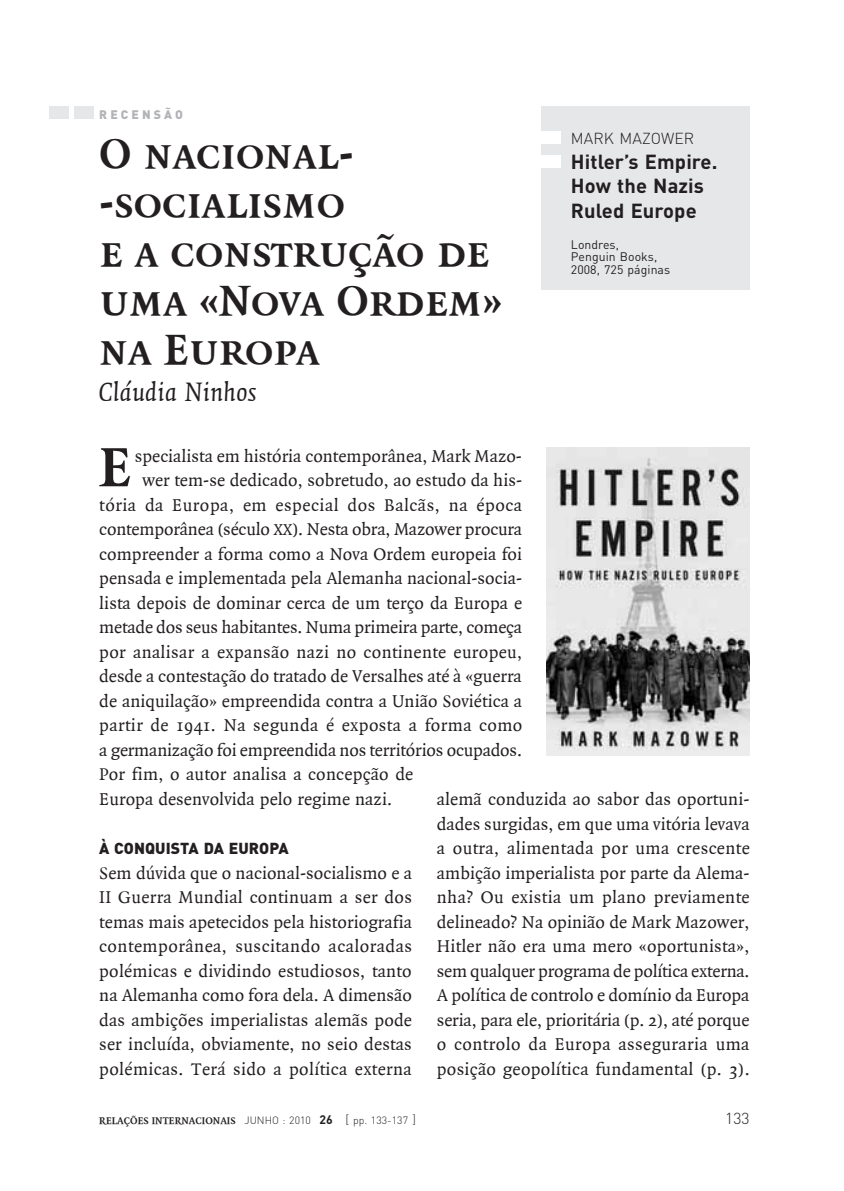
<style>
.page{position:relative;width:844px;height:1191px;background:#fff}
.page>*{position:absolute;margin:0;border:0;box-sizing:border-box;transform-origin:0 0}
.t1{font:700 59.32px "Quadraat";color:#231f20}
.t2{font:45.5px "Quadraat Bold Small Caps";color:#231f20}
.t3{font:italic 28px "Quadraat";color:#231f20}
.t4{font:700 20.12px/24.5px "DIN";letter-spacing:.005em;color:#231f20}
.t5{font:18.38px/24.5px "Quadraat";letter-spacing:.005em;color:#231f20;text-align:justify}
.t6{font:18.38px "Quadraat";letter-spacing:.03em;color:#231f20}
.t7{font:900 15.75px "DIN";letter-spacing:.005em;color:#231f20}
.t8{font:300 15.75px "DIN";letter-spacing:.005em;color:#231f20}
.t9{font:12.25px/12.2px "DIN";letter-spacing:.005em;color:#231f20}
.t10{font:900 12.25px "DIN";color:#b2b3b7}
.t11{font:700 10.5px "Quadraat";letter-spacing:.005em;color:#231f20}
.s1{font-size:16.97px}
.s2{font-family:"DIN";font-weight:300}
.s3{font-family:"DIN";font-size:12.25px}
.s4{font-family:"DIN";font-weight:300;font-size:12.25px}
</style>
<div class="page">
<div style="left:49px;top:106px;width:20px;height:13px;background:#e6e7e9"></div>
<div style="left:74px;top:106px;width:20px;height:13px;background:#e6e7e9"></div>
<div style="left:541px;top:106px;width:208px;height:184px;background:#e6e7e9"></div>
<img style="left:546px;top:447px;width:203px;height:308px">
<div style="left:541px;top:131px;width:20px;height:12px;background:#fff"></div>
<div style="left:541px;top:155px;width:20px;height:13px;background:#fff"></div>
<p class="t10" style="left:99px;top:106px;width:12px">RECENSÃO</p>
<h2 class="t2" style="left:99px;top:130px;width:252px">O nacional-</h2>
<h2 class="t2" style="left:114px;top:179px;width:232px">socialismo</h2>
<h2 class="t2" style="left:99px;top:228px;width:391px">e a construção de</h2>
<h2 class="t2" style="left:99px;top:277px;width:404px">uma «Nova Ordem»</h2>
<h2 class="t2" style="left:99px;top:326px;width:222px">na Europa</h2>
<h3 class="t3" style="left:99px;top:377px;width:159px">Cláudia Ninhos</h3>
<p class="t8" style="left:570px;top:129px;width:61px">MARKMAZOW</p>
<p class="t8" style="left:674px;top:129px;width:21px">ER</p>
<p class="t4" style="left:570px;top:148px;width:148px">H itler’s Empire.<br>How the Nazis<br>Ruled Europe</p>
<p class="t9" style="left:570px;top:238px;width:101px">Londres,<br>Penguin Books,<br>2008, 725 páginas</p>
<h1 class="t1" style="left:99px;top:437px;width:32px">E</h1>
<p class="t5" style="left:135px;top:444px;width:388px">specialista em história contemporânea, Mark Mazo-</p>
<p class="t5" style="left:142px;top:469px;width:381px">wer tem-se dedicado, sobretudo, ao estudo da his-</p>
<p class="t6" style="left:99px;top:495px;width:424px">tória da Europa, em especial dos Balcãs, na época</p>
<p class="t5" style="left:99px;top:518px;width:424px">contemporânea (século <span class="s1">xx</span>). Nesta obra, Mazower procura</p>
<p class="t5" style="left:99px;top:542px;width:424px">compreender a forma como a Nova Ordem europeia foi</p>
<p class="t5" style="left:99px;top:567px;width:424px">pensada e implementada pela Alemanha nacional-socia-</p>
<p class="t5" style="left:99px;top:591px;width:424px">lista depois de dominar cerca de um terço da Europa e</p>
<p class="t5" style="left:99px;top:616px;width:424px">metade dos seus habitantes. Numa primeira parte, começa</p>
<p class="t5" style="left:99px;top:640px;width:424px">por analisar a expansão nazi no continente europeu,</p>
<p class="t5" style="left:99px;top:665px;width:424px">desde a contestação do tratado de Versalhes até à «guerra</p>
<p class="t5" style="left:99px;top:689px;width:424px">de aniquilação» empreendida contra a União Soviética a</p>
<p class="t5" style="left:99px;top:714px;width:424px">partir de 1941. Na segunda é exposta a forma como</p>
<p class="t5" style="left:99px;top:738px;width:424px">a germanização foi empreendida nos terri-tórios ocupados.</p>
<p class="t5" style="left:99px;top:763px;width:315px">Por fim, o autor analisa a concepção de</p>
<p class="t5" style="left:99px;top:787px;width:294px">Europa desenvolvida pelo regime nazi.</p>
<p class="t7" style="left:99px;top:838px;width:191px">À CONQUISTA DA EUROPA</p>
<p class="t5" style="left:99px;top:861px;width:314px">Sem dúvida que o nacional-socialismo e a II Guerra Mundial continuam a ser dos temas mais apetecidos pela historiografia contemporânea, suscitando acaloradas polémicas e dividindo estudiosos, tanto na Alemanha como fora dela. A dimensão das ambições imperialistas alemãs pode ser incluída, obviamente, no seio destas polémicas. Terá sido a política externa</p>
<p class="t5" style="left:437px;top:787px;width:314px">alemã conduzida ao sabor das oportuni&shy;dades surgidas, em que uma vitória levava a outra, alimentada por uma crescente ambição imperialista por parte da Alema&shy;nha? Ou existia um plano previamente delineado? Na opinião de Mark Mazower, Hitler não era uma mero «oportunista», sem qualquer programa de política externa.<br>A política de controlo e domínio da Europa seria, para ele, prioritária (p. 2), até porque o controlo da Europa asseguraria uma posição geopolítica fundamental (p. 3).</p>
<p class="t11" style="left:99px;top:1114px;width:318px">RELAÇÕES INTERNACIONAIS <span class="s2">JUNHO : 2010</span> <span class="s3">26</span> <span class="s4">[</span> <span class="s2">PP. 133-137</span> <span class="s4">]</span></p>
<p class="t8" style="left:725px;top:1108px;width:26px">133</p>
</div>
